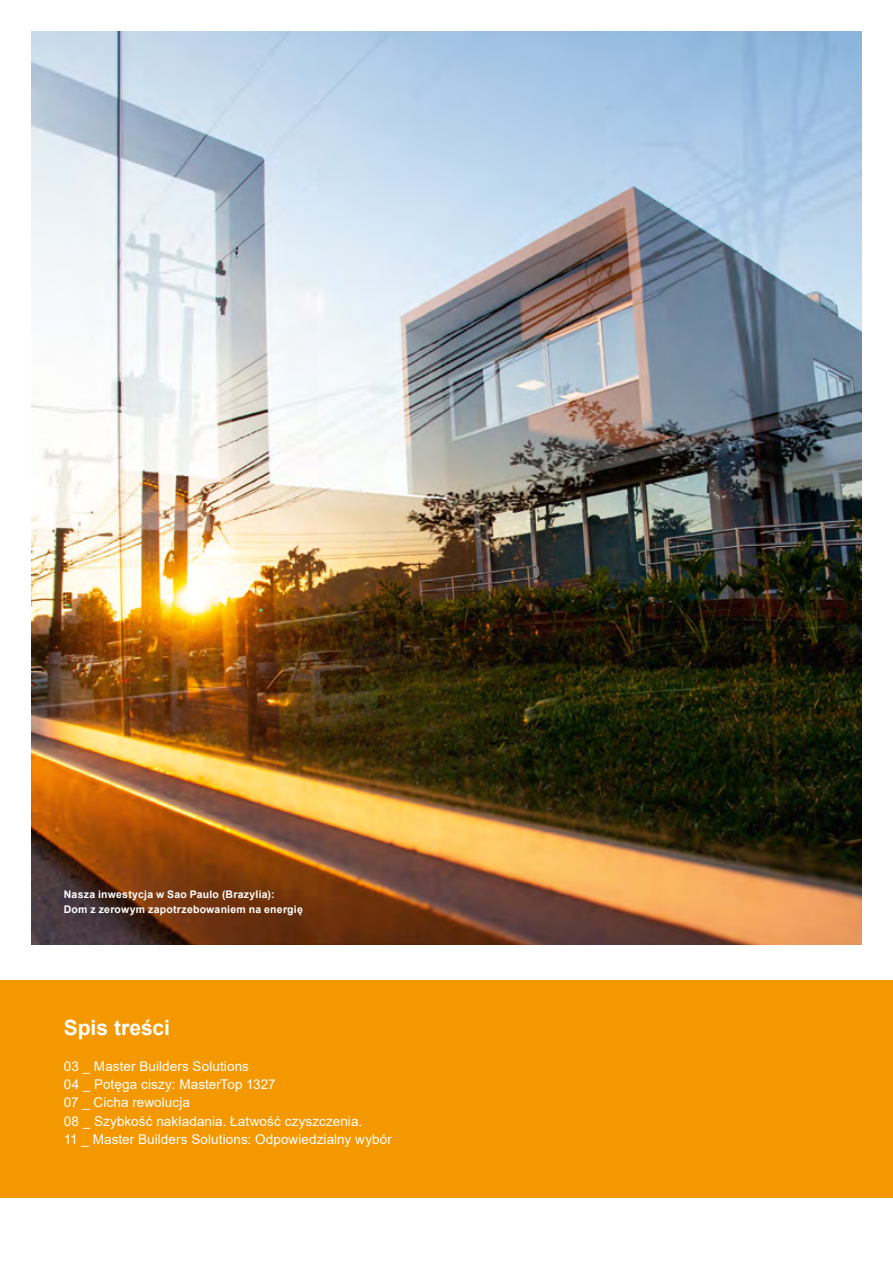
<style>
.page{position:relative;width:893px;height:1263px;background:#fff}
.page>*{position:absolute;margin:0;border:0;box-sizing:border-box;transform-origin:0 0}
.t1{font:700 21px "Arial";color:#fff}
.t2{font:13.5px/18.1px "Arial";letter-spacing:.005em;color:#fff}
.t3{font:700 10.5px/15px "Arial";letter-spacing:.02em;color:#fff}
</style>
<div class="page">
<img style="left:32px;top:32px;width:829px;height:912px">
<div style="left:0;top:980px;width:893px;height:218px;background:#f49800"></div>
<p class="t3" style="left:64px;top:886px;width:241px">Nasza inwestycja w Sao Paulo (Brazylia):<br>Dom z zerowym zapotrzebowaniem na energię</p>
<h1 class="t1" style="left:64px;top:1013px;width:108px">Spis treści</h1>
<p class="t2" style="left:64px;top:1057px;width:330px">03 _ Master Builders Solutions<br>04 _ Potęga ciszy: MasterTop 1327<br>07 _ Cicha rewolucja<br>08 _ Szybkość nakładania. Łatwość czyszczenia.<br>11 _ Master Builders Solutions: Odpowiedzialny wybór</p>
</div>
